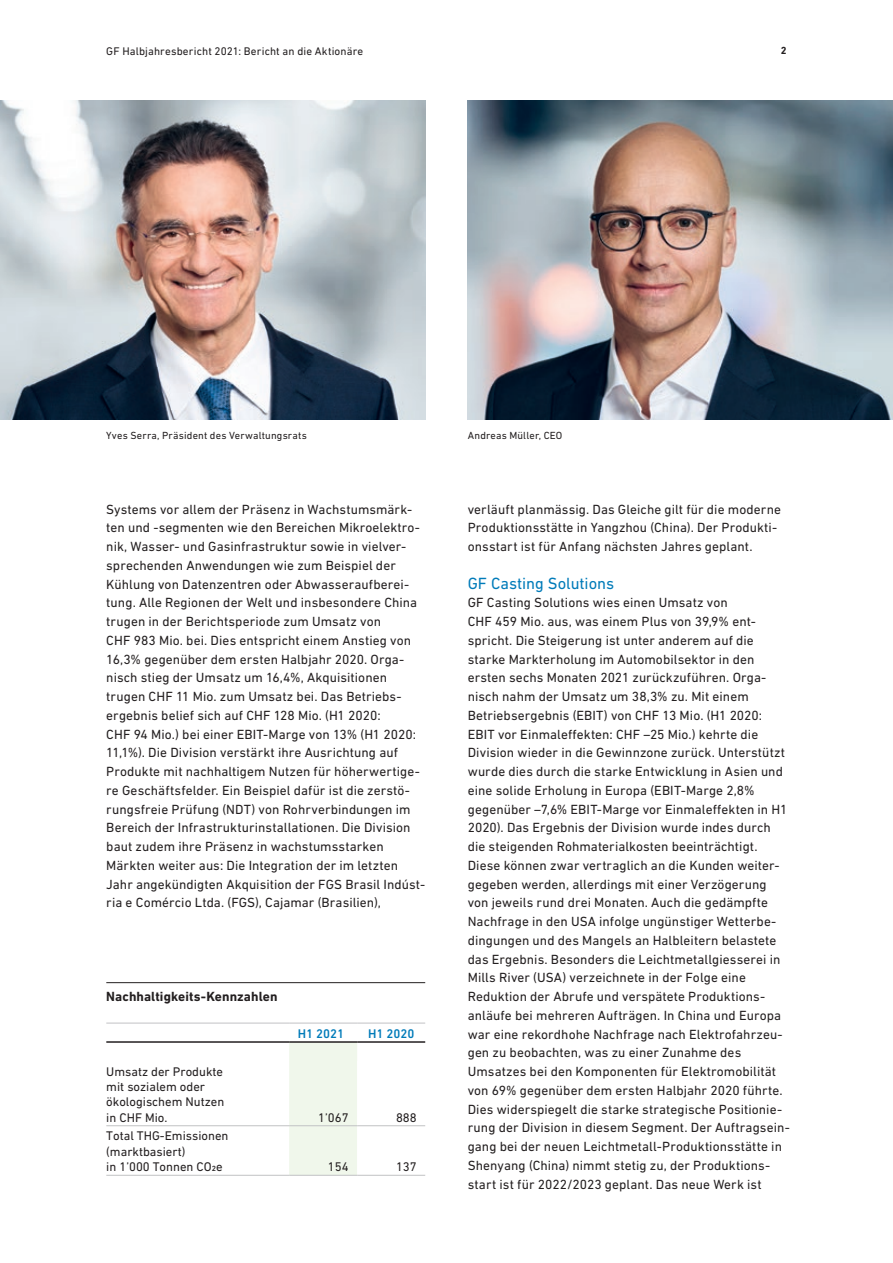
<style>
.page{position:relative;width:893px;height:1263px;background:#fff}
.page>*{position:absolute;margin:0;border:0;box-sizing:border-box;transform-origin:0 0}
.t1{font:16.5px "DIN Next W1 G";letter-spacing:-.005em;color:#007bb9}
.t2{font:13.5px/18.8px "DIN Next W1 G";letter-spacing:.005em;color:#231f20}
.t3{font:700 13.5px "DIN Next W1 G";letter-spacing:.005em;color:#231f20}
.t4{font:12.75px/15.3px "DIN Next W1 G";color:#231f20}
.t5{font:500 12.75px "DIN Next W1 G";color:#007bb9}
.t6{font:11.25px "DIN Next W1 G";letter-spacing:.015em;color:#231f20}
.t7{font:10.5px "DIN Next W1 G";letter-spacing:.015em;color:#231f20}
.t8{font:700 10.5px "DIN Next W1 G";color:#231f20}
</style>
<div class="page">
<img style="left:468px;top:101px;width:425px;height:319px">
<img style="left:0;top:101px;width:425px;height:319px">
<hr style="left:106px;top:982px;width:319px;height:1px;background:#231f20">
<svg style="left:106px;top:1126px;width:183px;height:49px"></svg>
<svg style="left:289px;top:1043px;width:136px;height:132px"></svg>
<hr style="left:106px;top:1023px;width:183px;height:1px;background:#c1c2c4">
<hr style="left:289px;top:1023px;width:68px;height:1px;background:#c1c2c4">
<hr style="left:357px;top:1023px;width:68px;height:1px;background:#c1c2c4">
<hr style="left:106px;top:1125px;width:183px;height:1px;background:#c1c2c4">
<hr style="left:289px;top:1125px;width:68px;height:1px;background:#c1c2c4">
<hr style="left:357px;top:1125px;width:68px;height:1px;background:#c1c2c4">
<hr style="left:106px;top:1175px;width:183px;height:1px;background:#c1c2c4">
<hr style="left:289px;top:1175px;width:68px;height:1px;background:#c1c2c4">
<hr style="left:357px;top:1175px;width:68px;height:1px;background:#c1c2c4">
<hr style="left:106px;top:1041px;width:183px;height:2px;background:#231f20">
<hr style="left:289px;top:1041px;width:68px;height:2px;background:#231f20">
<hr style="left:357px;top:1041px;width:68px;height:2px;background:#231f20">
<p class="t6" style="left:106px;top:44px;width:258px">GF Halbjahresbericht 2021: Bericht an die Aktionäre</p>
<p class="t8" style="left:781px;top:45px;width:7px">2</p>
<p class="t7" style="left:106px;top:429px;width:202px">Yves Serra, Präsident des Verwaltungsrats</p>
<p class="t7" style="left:468px;top:429px;width:96px">Andreas Müller, CEO</p>
<p class="t2" style="left:106px;top:499px;width:320px">Systems vor allem der Präsenz in Wachstumsmärk&shy;ten und -segmenten wie den Bereichen Mikroelektro&shy;nik, Wasser- und Gasinfrastruktur sowie in vielver&shy;sprechenden Anwendungen wie zum Beispiel der Kühlung von Datenzentren oder Abwasseraufberei&shy;tung. Alle Regionen der Welt und insbesondere China trugen in der Berichtsperiode zum Umsatz von<br>CHF 983 Mio. bei. Dies entspricht einem Anstieg von 16,3% gegenüber dem ersten Halbjahr 2020. Orga&shy;nisch stieg der Umsatz um 16,4%, Akquisitionen trugen CHF 11 Mio. zum Umsatz bei. Das Betriebs&shy;ergebnis belief sich auf CHF 128 Mio. (H1 2020:<br>CHF 94 Mio.) bei einer EBIT-Marge von 13% (H1 2020:<br>11,1%). Die Division verstärkt ihre Ausrichtung auf Produkte mit nachhaltigem Nutzen für höherwertige&shy;re Geschäftsfelder. Ein Beispiel dafür ist die zerstö&shy;rungsfreie Prüfung (NDT) von Rohrverbindungen im Bereich der Infrastrukturinstallationen. Die Division baut zudem ihre Präsenz in wachstumsstarken Märkten weiter aus: Die Integration der im letzten Jahr angekündigten Akquisition der FGS Brasil Indúst&shy;ria e Comércio Ltda. (FGS), Cajamar (Brasilien),</p>
<p class="t2" style="left:468px;top:499px;width:315px">verläuft planmässig. Das Gleiche gilt für die moderne<br>Produktionsstätte in Yangzhou (China). Der Produkti&shy;onsstart ist für Anfang nächsten Jahres geplant.</p>
<p class="t1" style="left:468px;top:573px;width:148px">GF Casting Solutions</p>
<p class="t2" style="left:468px;top:593px;width:324px">GF Casting Solutions wies einen Umsatz von<br>CHF 459 Mio. aus, was einem Plus von 39,9% ent&shy;spricht. Die Steigerung ist unter anderem auf die starke Markterholung im Automobilsektor in den ersten sechs Monaten 2021 zurückzuführen. Orga&shy;nisch nahm der Umsatz um 38,3% zu. Mit einem Betriebsergebnis (EBIT) von CHF 13 Mio. (H1 2020:<br>EBIT vor Einmaleffekten: CHF –25 Mio.) kehrte die Division wieder in die Gewinnzone zurück. Unterstützt wurde dies durch die starke Entwicklung in Asien und eine solide Erholung in Europa (EBIT-Marge 2,8% gegenüber –7,6% EBIT-Marge vor Einmaleffekten in H1<br>2020). Das Ergebnis der Division wurde indes durch die steigenden Rohmaterialkosten beeinträchtigt.<br>Diese können zwar vertraglich an die Kunden weiter&shy;gegeben werden, allerdings mit einer Verzögerung von jeweils rund drei Monaten. Auch die gedämpfte Nachfrage in den USA infolge ungünstiger Wetterbe&shy;dingungen und des Mangels an Halbleitern belastete das Ergebnis. Besonders die Leichtmetallgiesserei in Mills River (USA) verzeichnete in der Folge eine Reduktion der Abrufe und verspätete Produktions&shy;anläufe bei mehreren Aufträgen. In China und Europa war eine rekordhohe Nachfrage nach Elektrofahrzeu&shy;gen zu beobachten, was zu einer Zunahme des Umsatzes bei den Komponenten für Elektromobilität von 69% gegenüber dem ersten Halbjahr 2020 führte.<br>Dies widerspiegelt die starke strategische Positionie&shy;rung der Division in diesem Segment. Der Auftragsein&shy;gang bei der neuen Leichtmetall-Produktionsstätte in Shenyang (China) nimmt stetig zu, der Produktions&shy;start ist für 2022/2023 geplant. Das neue Werk ist</p>
<p class="t3" style="left:106px;top:988px;width:173px">Nachhaltigkeits-Kennzahlen</p>
<p class="t5" style="left:298px;top:1026px;width:48px">H1 2021</p>
<p class="t5" style="left:368px;top:1026px;width:48px">H1 2020</p>
<p class="t4" style="left:106px;top:1063px;width:120px">Umsatz der Produkte mit sozialem oder ökologischem Nutzen in CHF Mio.</p>
<p class="t4" style="left:318px;top:1109px;width:32px">1’067</p>
<p class="t4" style="left:396px;top:1109px;width:22px">888</p>
<p class="t4" style="left:106px;top:1128px;width:124px">Total THG-Emissionen (marktbasiert)<br>in 1’000 Tonnen CO2e</p>
<p class="t4" style="left:328px;top:1159px;width:22px">154</p>
<p class="t4" style="left:396px;top:1159px;width:22px">137</p>
</div>
